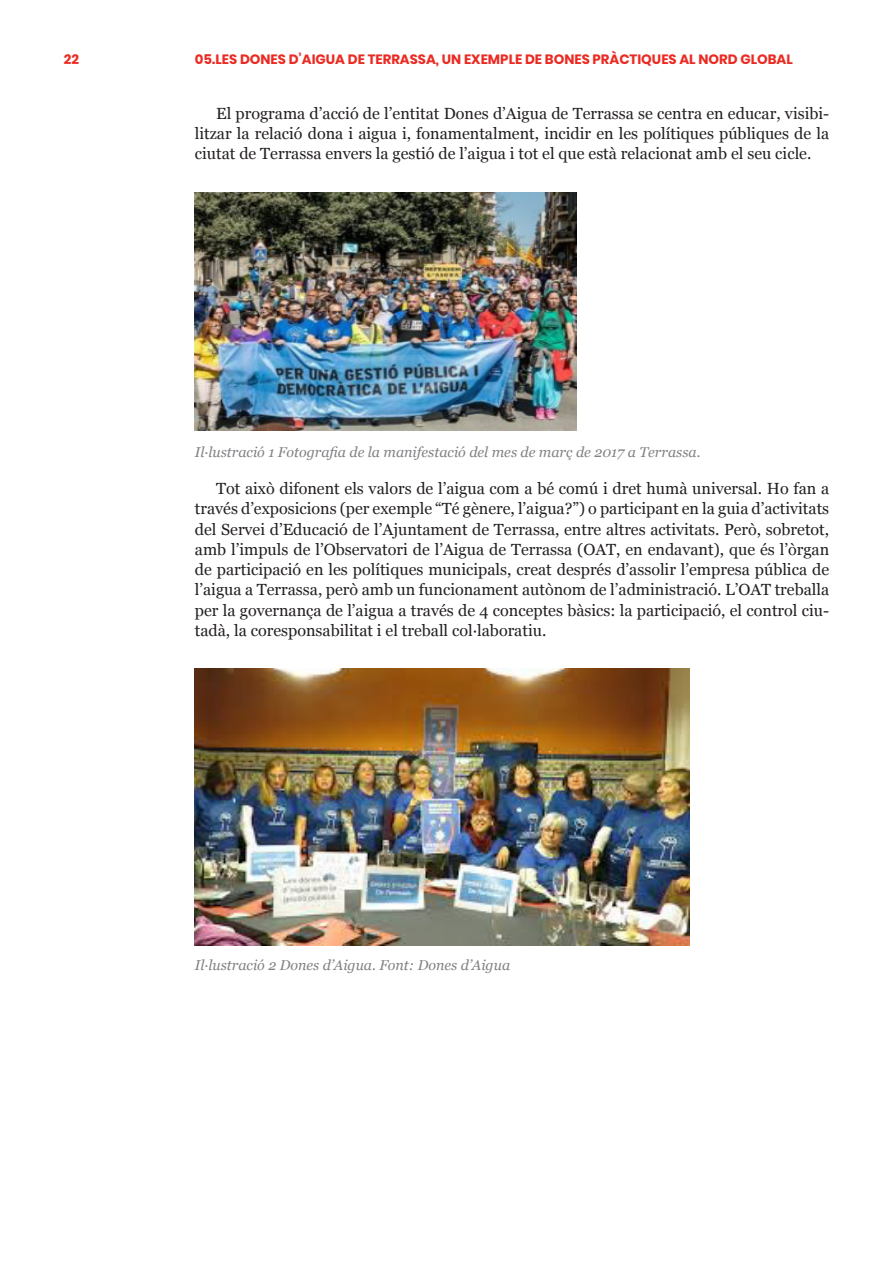
<style>
.page{position:relative;width:893px;height:1263px;background:#fff}
.page>*{position:absolute;margin:0;border:0;box-sizing:border-box;transform-origin:0 0}
.Text_negre{font:16.2px/20.2px "Georgia";color:#231f20;text-align:justify}
.Text_Figura_gràfics{font:italic 14.25px "Georgia";color:#808285}
.t1{font:700 13.5px "Poppins";color:#ea2b23}
</style>
<div class="page">
<img style="left:195px;top:192px;width:382px;height:239px">
<img style="left:195px;top:669px;width:494px;height:276px">
<p class="t1" style="left:64px;top:51px;width:17px">22</p>
<p class="t1" style="left:195px;top:51px;width:65px">05.LES DONES</p>
<p class="t1" style="left:289px;top:51px;width:33px">D’AIGUA</p>
<p class="t1" style="left:348px;top:51px;width:38px">DE TERRASSA</p>
<p class="t1" style="left:436px;top:51px;width:54px">, UN EXEMPLE</p>
<p class="t1" style="left:525px;top:51px;width:30px">DE BONES</p>
<p class="t1" style="left:592px;top:51px;width:69px">PRÀCTI QUES</p>
<p class="t1" style="left:679px;top:51px;width:40px">AL NORD</p>
<p class="t1" style="left:740px;top:51px;width:20px">GLOBAL</p>
<p class="Text_negre" style="left:195px;top:102px;width:636px;text-indent:21px">El programa d’acció de l’entitat Dones d’Aigua de Terrassa se centra en educar, visibi&shy;litzar la relació dona i aigua i, fonamentalment, incidir en les polítiques públiques de la ciutat de Terrassa envers la gestió de l’aigua i tot el que està relacionat amb el seu cicle.</p>
<p class="Text_Figura_gràfics" style="left:195px;top:441px;width:507px">Il·lustració 1 Fotografia de la manifestació del mes de març de 2017 a Terrassa.</p>
<p class="Text_negre" style="left:195px;top:478px;width:636px;text-indent:21px">Tot això difonent els valors de l’aigua com a bé comú i dret humà universal. Ho fan a través d’exposicions (per exemple “Té gènere, l’aigua?”) o participant en la guia d’activitats del Servei d’Educació de l’Ajuntament de Terrassa, entre altres activitats. Però, sobretot, amb l’impuls de l’Observatori de l’Aigua de Terrassa (OAT, en endavant), que és l’òrgan de participació en les polítiques municipals, creat després d’assolir l’empresa pública de l’aigua a Terrassa, però amb un funcionament autònom de l’administració. L’OAT treballa per la governança de l’aigua a través de 4 conceptes bàsics: la participació, el control ciu&shy;tadà, la coresponsabilitat i el treball col·laboratiu.</p>
<p class="Text_Figura_gràfics" style="left:195px;top:954px;width:317px">Il·lustració 2 Dones d’Aigua. Font: Dones d’Aigua</p>
</div>
